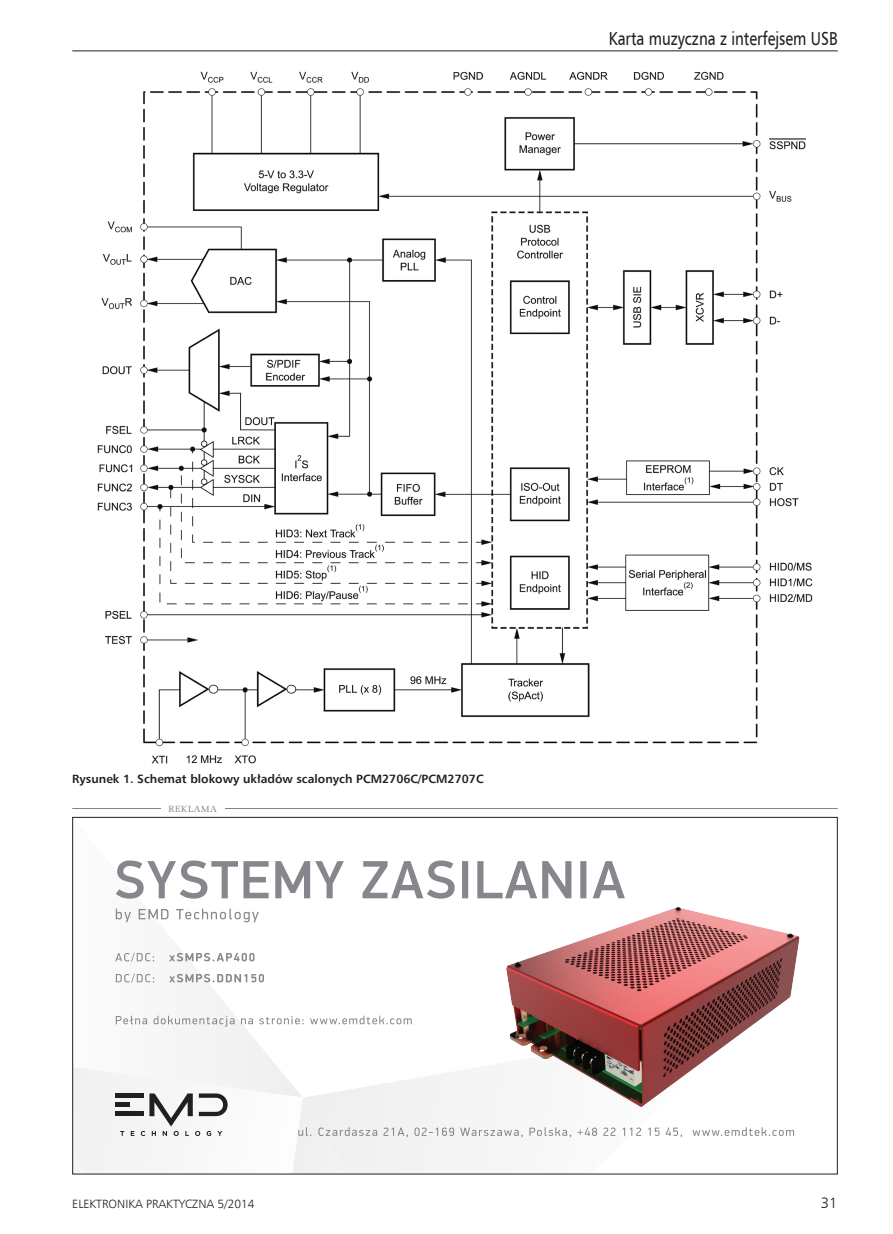
<style>
.page{position:relative;width:893px;height:1234px;background:#fff}
.page>*{position:absolute;margin:0;border:0;box-sizing:border-box;transform-origin:0 0}
.t1{font:18.75px "Humnst 777 EU";color:#231f20;scale:.8 1}
.t2{font:15px "Humnst 777 Lt EU";color:#231f20}
._4_Podpis{font:700 12px "Humnst 777 EU";color:#231f20}
.t3{font:12px "Humnst 777 Lt EU";color:#231f20}
._1_Body{font:9px "Zapf Ellipt EU";letter-spacing:.075em;color:#808285}
</style>
<div class="page">
<hr style="left:72px;top:51px;width:766px;height:1px;background:#231f20">
<hr style="left:72px;top:808px;width:766px;height:1px;background:#808285">
<div style="left:161px;top:799px;width:64px;height:17px;background:#fff"></div>
<svg style="left:377px;top:1067px;width:367px;height:105px"></svg>
<svg style="left:115px;top:898px;width:167px;height:168px"></svg>
<svg style="left:116px;top:860px;width:506px;height:38px"></svg>
<svg style="left:116px;top:908px;width:143px;height:14px"></svg>
<svg style="left:115px;top:952px;width:39px;height:9px"></svg>
<svg style="left:169px;top:952px;width:85px;height:9px"></svg>
<svg style="left:116px;top:973px;width:38px;height:9px"></svg>
<svg style="left:169px;top:973px;width:95px;height:9px"></svg>
<svg style="left:116px;top:1015px;width:296px;height:11px"></svg>
<img style="left:498px;top:889px;width:302px;height:234px">
<svg style="left:74px;top:1066px;width:303px;height:106px"></svg>
<svg style="left:383px;top:1127px;width:25px;height:10px"></svg>
<svg style="left:414px;top:1127px;width:40px;height:8px"></svg>
<svg style="left:460px;top:1127px;width:63px;height:10px"></svg>
<svg style="left:529px;top:1126px;width:42px;height:11px"></svg>
<svg style="left:577px;top:1127px;width:20px;height:8px"></svg>
<svg style="left:603px;top:1127px;width:12px;height:8px"></svg>
<svg style="left:622px;top:1127px;width:19px;height:8px"></svg>
<svg style="left:648px;top:1127px;width:12px;height:8px"></svg>
<svg style="left:666px;top:1127px;width:16px;height:10px"></svg>
<svg style="left:692px;top:1126px;width:102px;height:9px"></svg>
<img style="left:97px;top:72px;width:716px;height:691px">
<h1 class="t1" style="left:609px;top:27px;width:288px">Karta muzyczna z interfejsem USB</h1>
<p class="_4_Podpis" style="left:72px;top:771px;width:413px">Rysunek 1. Schemat blokowy układów scalonych PCM2706C/PCM2707C</p>
<p class="_1_Body" style="left:169px;top:803px;width:50px">REKLAMA</p>
<p class="t3" style="left:72px;top:1196px;width:184px">ELEKTRONIKA PRAKTYCZNA 5/2014</p>
<p class="t2" style="left:821px;top:1193px;width:18px">31</p>
</div>
